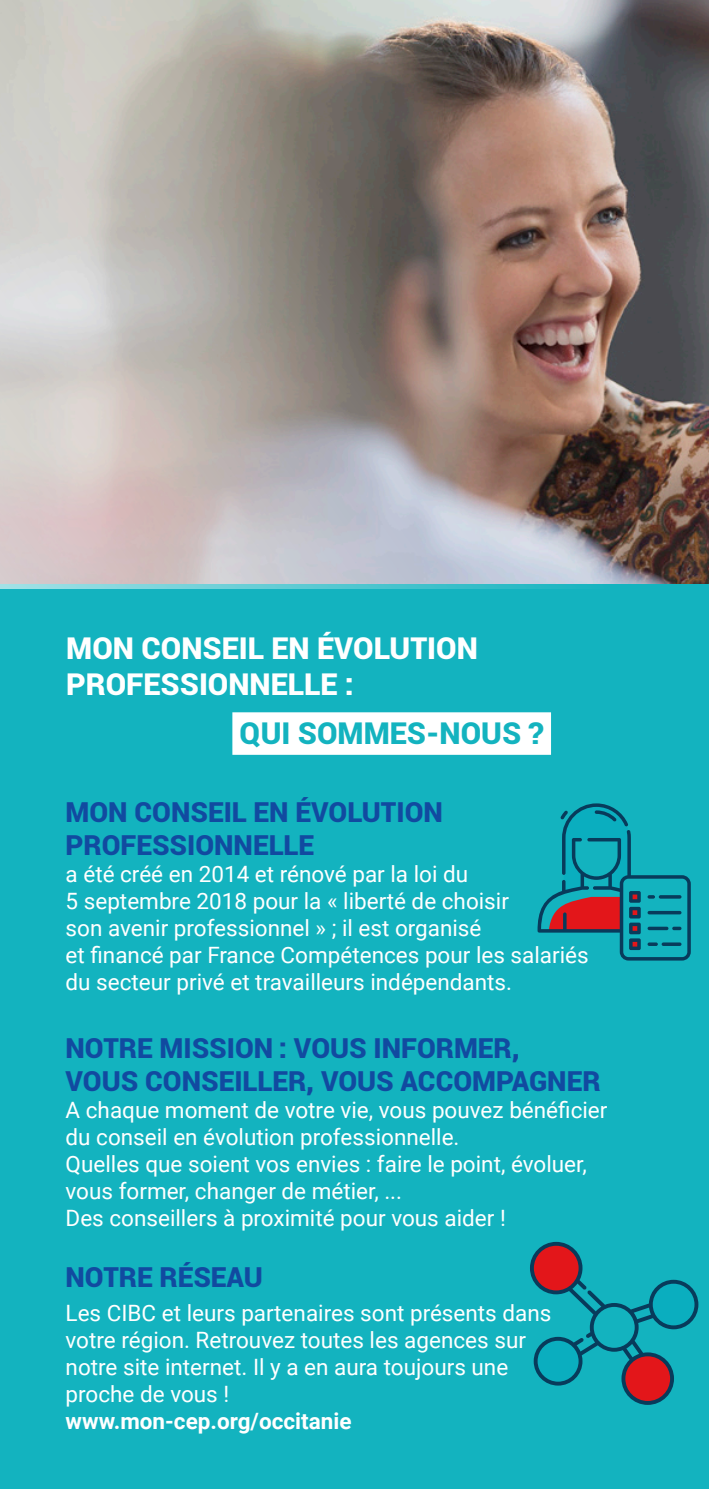
<style>
.page{position:relative;width:709px;height:1489px;background:#fff}
.page>*{position:absolute;margin:0;border:0;box-sizing:border-box;transform-origin:0 0}
.t1{font:900 30px "Roboto";color:#fff}
.t2{font:900 30px "Roboto";color:#13b3bf}
.t3{font:900 27.5px/33px "Roboto";color:#114aa0}
.t4{font:22.5px/27px "Roboto";color:#fff}
.s1{font-weight:700}
</style>
<div class="page">
<div style="left:0;top:0;width:709px;height:1488px;background:#13b3bf"></div>
<svg style="left:530px;top:1241px;width:168px;height:163px"></svg>
<svg style="left:537px;top:803px;width:154px;height:157px"></svg>
<div style="left:232px;top:712px;width:319px;height:42px;background:#fff"></div>
<img style="left:0;top:0;width:709px;height:588px">
<p class="t1" style="left:66px;top:627px;width:413px">MON CONSEIL EN ÉVOLUTION</p>
<p class="t1" style="left:66px;top:663px;width:289px">PROFESSIONNELLE :</p>
<p class="t2" style="left:239px;top:712px;width:306px">QUI SOMMES-NOUS ?</p>
<p class="t3" style="left:66px;top:794px;width:379px">MON CONSEIL EN ÉVOLUTION<br>PROFESSIONNELLE</p>
<p class="t4" style="left:66px;top:859px;width:525px">a été créé en 2014 et rénové par la loi du<br>5 septembre 2018 pour la « liberté de choisir<br>son avenir professionnel » ; il est organisé<br>et financé par France Compétences pour les salariés du secteur privé et travailleurs indépendants.</p>
<p class="t3" style="left:66px;top:1030px;width:536px">NOTRE MISSION : VOUS INFORMER,<br>VOUS CONSEILLER, VOUS ACCOMPAGNER</p>
<p class="t4" style="left:66px;top:1095px;width:543px">A chaque moment de votre vie, vous pouvez bénéficier du conseil en évolution professionnelle.</p>
<p class="t4" style="left:66px;top:1149px;width:522px">Quelles que soient vos envies : faire le point, évoluer, vous former, changer de métier, ...<br>Des conseillers à proximité pour vous aider !</p>
<p class="t3" style="left:66px;top:1259px;width:199px">NOTRE RÉSEAU</p>
<p class="t4" style="left:66px;top:1298px;width:487px">Les CIBC et leurs partenaires sont présents dans votre région. Retrouvez toutes les agences sur notre site internet. Il y a en aura toujours une proche de vous !<br><span class="s1">www.mon-cep.org/occitanie</span></p>
</div>
